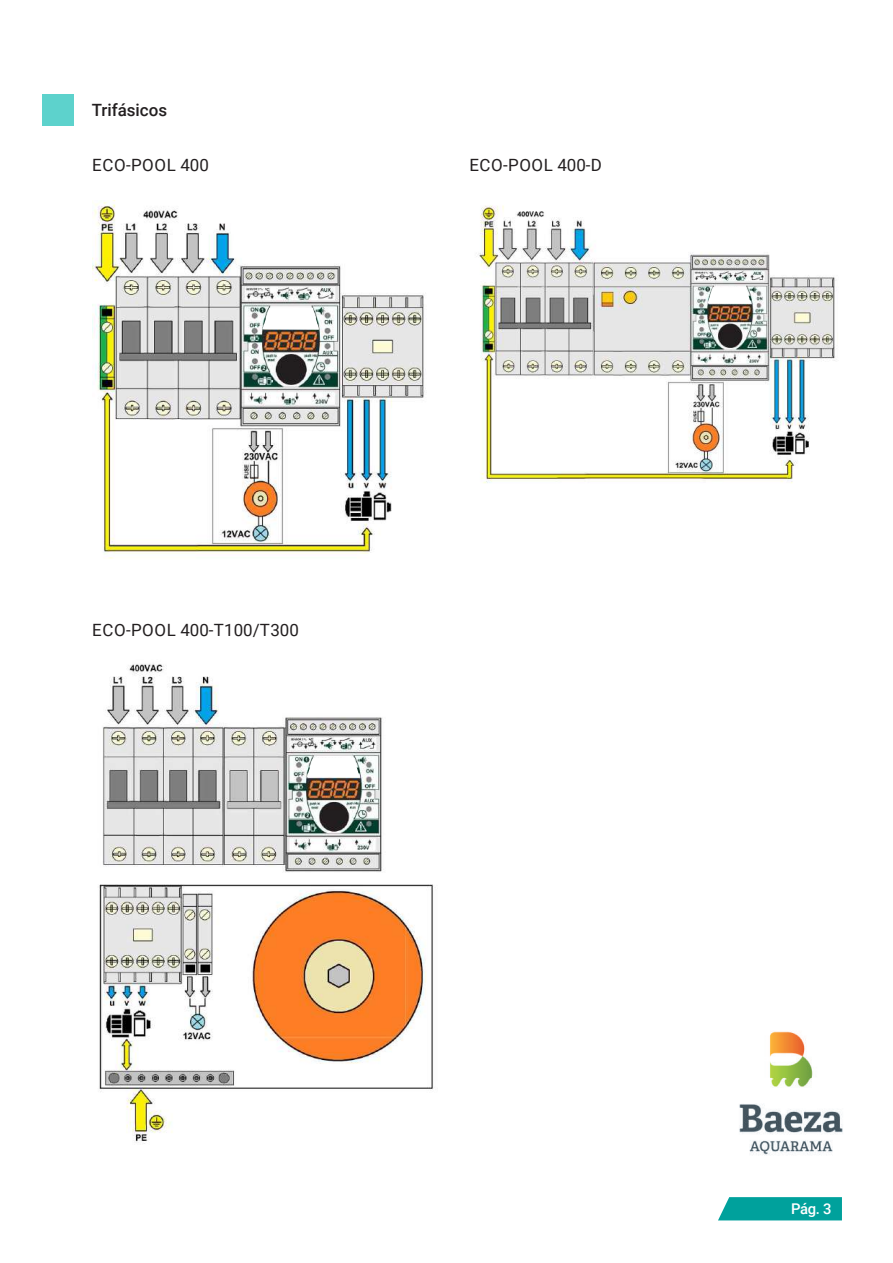
<style>
.page{position:relative;width:893px;height:1263px;background:#fff}
.page>*{position:absolute;margin:0;border:0;box-sizing:border-box;transform-origin:0 0}
.t1{font:16.95px "Roboto";letter-spacing:.035em;color:#231f20}
.t2{font:16.95px "Roboto";letter-spacing:.015em;color:#231f20}
.t3{font:500 16.95px "Roboto";color:#231f20}
.t4{font:500 14.85px "Roboto";color:#fff}
</style>
<div class="page">
<svg style="left:718px;top:1197px;width:124px;height:23px;background:#0da5a1"></svg>
<img style="left:92px;top:202px;width:334px;height:357px">
<img style="left:479px;top:205px;width:356px;height:278px">
<img style="left:99px;top:664px;width:335px;height:480px">
<svg style="left:262px;top:308px;width:57px;height:22px"></svg>
<svg style="left:307px;top:758px;width:53px;height:19px"></svg>
<svg style="left:708px;top:287px;width:43px;height:17px"></svg>
<div style="left:43px;top:94px;width:31px;height:32px;background:#5dd2cc"></div>
<img style="left:739px;top:1031px;width:104px;height:124px">
<p class="t3" style="left:92px;top:98px;width:77px">Trifásicos</p>
<p class="t1" style="left:92px;top:153px;width:118px">ECO-POOL 400</p>
<p class="t1" style="left:469px;top:153px;width:134px">ECO-POOL 400-D</p>
<p class="t2" style="left:92px;top:618px;width:208px">ECO-POOL 400-T100/T300</p>
<p class="t4" style="left:791px;top:1199px;width:42px">Pág. 3</p>
</div>
